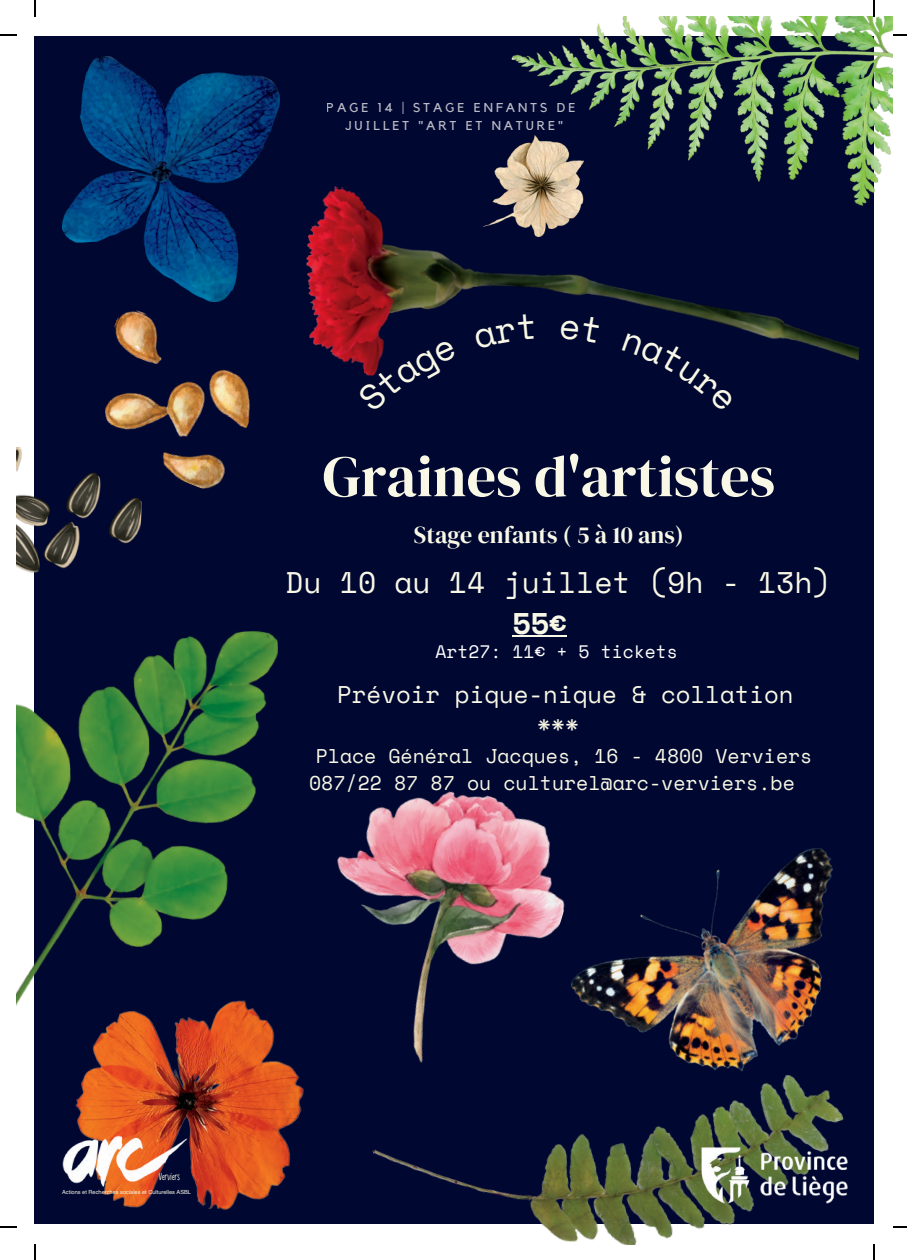
<style>
.page{position:relative;width:907px;height:1260px;background:#fff}
.page>*{position:absolute;margin:0;border:0;box-sizing:border-box;transform-origin:0 0}
.t1{font:58.2px "DM Serif Display";color:#f9f8e6}
.t2{font:700 29.8px "Space Mono";color:#f9f8e6}
.t3{font:29.6px "Space Mono";color:#f9f8e6}
.t4{font:24px "Space Mono";color:#f9f8e6}
.t5{font:24px "DM Serif Display";color:#f9f8e6}
.t6{font:22.6px "Space Mono";color:#f9f8e6}
.t7{font:19.8px "Space Mono";color:#f9f8e6}
.t8{font:18px "Space Mono";color:#fff}
.t9{font:12.8px/17.4px "Kollektif";letter-spacing:.23em;color:#fff;text-align:center}
.t10{font:10.4px "Compotes Citro";color:#f9f8e6}
.t11{font:5.6px "Helvetica LT Pro";color:#f9f8e6}
</style>
<div class="page">
<div style="left:34px;top:36px;width:840px;height:1187px;background:#000730"></div>
<img style="left:494px;top:154px;width:17px;height:31px">
<img style="left:62px;top:57px;width:218px;height:244px">
<img style="left:306px;top:185px;width:558px;height:179px">
<img style="left:511px;top:17px;width:381px;height:188px">
<img style="left:16px;top:631px;width:286px;height:597px">
<img style="left:16px;top:447px;width:126px;height:126px">
<img style="left:71px;top:310px;width:179px;height:185px">
<img style="left:75px;top:1000px;width:227px;height:208px">
<img style="left:369px;top:1126px;width:304px;height:118px">
<img style="left:589px;top:848px;width:255px;height:270px">
<img style="left:275px;top:756px;width:314px;height:347px">
<img style="left:62px;top:1135px;width:128px;height:51px">
<img style="left:673px;top:1118px;width:201px;height:111px">
<hr style="left:512px;top:635px;width:55px;height:1px;background:#f9f8e6">
<svg style="left:34px;top:0;width:2px;height:16px"></svg>
<svg style="left:0;top:34px;width:16px;height:2px"></svg>
<svg style="left:873px;top:0;width:1px;height:16px"></svg>
<svg style="left:893px;top:34px;width:14px;height:2px"></svg>
<svg style="left:34px;top:1244px;width:2px;height:15px"></svg>
<svg style="left:0;top:1226px;width:16px;height:1px"></svg>
<svg style="left:873px;top:1244px;width:1px;height:15px"></svg>
<svg style="left:893px;top:1226px;width:14px;height:1px"></svg>
<svg style="left:356px;top:340px;width:100px;height:36px"></svg>
<svg style="left:474px;top:313px;width:60px;height:36px"></svg>
<svg style="left:560px;top:316px;width:40px;height:27px"></svg>
<svg style="left:622px;top:332px;width:112px;height:32px"></svg>
<p class="t9" style="left:327px;top:100px;width:250px">PAGE 14 | STAGE ENFANTS DE<br>JUILLET "ART ET NATURE"</p>
<p class="t1" style="left:322px;top:435px;width:454px">Graines d'artistes</p>
<p class="t5" style="left:414px;top:517px;width:271px">Stage enfants ( 5 à 10 ans)</p>
<p class="t3" style="left:285px;top:559px;width:547px">Du 10 au 14 juillet (9h - 13h)</p>
<p class="t2" style="left:512px;top:600px;width:56px">55€</p>
<p class="t8" style="left:435px;top:637px;width:244px">Art27: 11€ + 5 tickets</p>
<p class="t4" style="left:337px;top:675px;width:458px">Prévoir pique-nique &amp; collation</p>
<p class="t6" style="left:537px;top:707px;width:43px">***</p>
<p class="t7" style="left:316px;top:740px;width:498px">Place Général Jacques, 16 - 4800 Verviers</p>
<p class="t7" style="left:309px;top:767px;width:487px">087/22 87 87 ou culturel@arc-verviers.be</p>
<p class="t10" style="left:159px;top:1170px;width:22px">Verviers</p>
<p class="t11" style="left:62px;top:1189px;width:130px">Actions et Recherches sociales et Culturelles ASBL</p>
</div>
